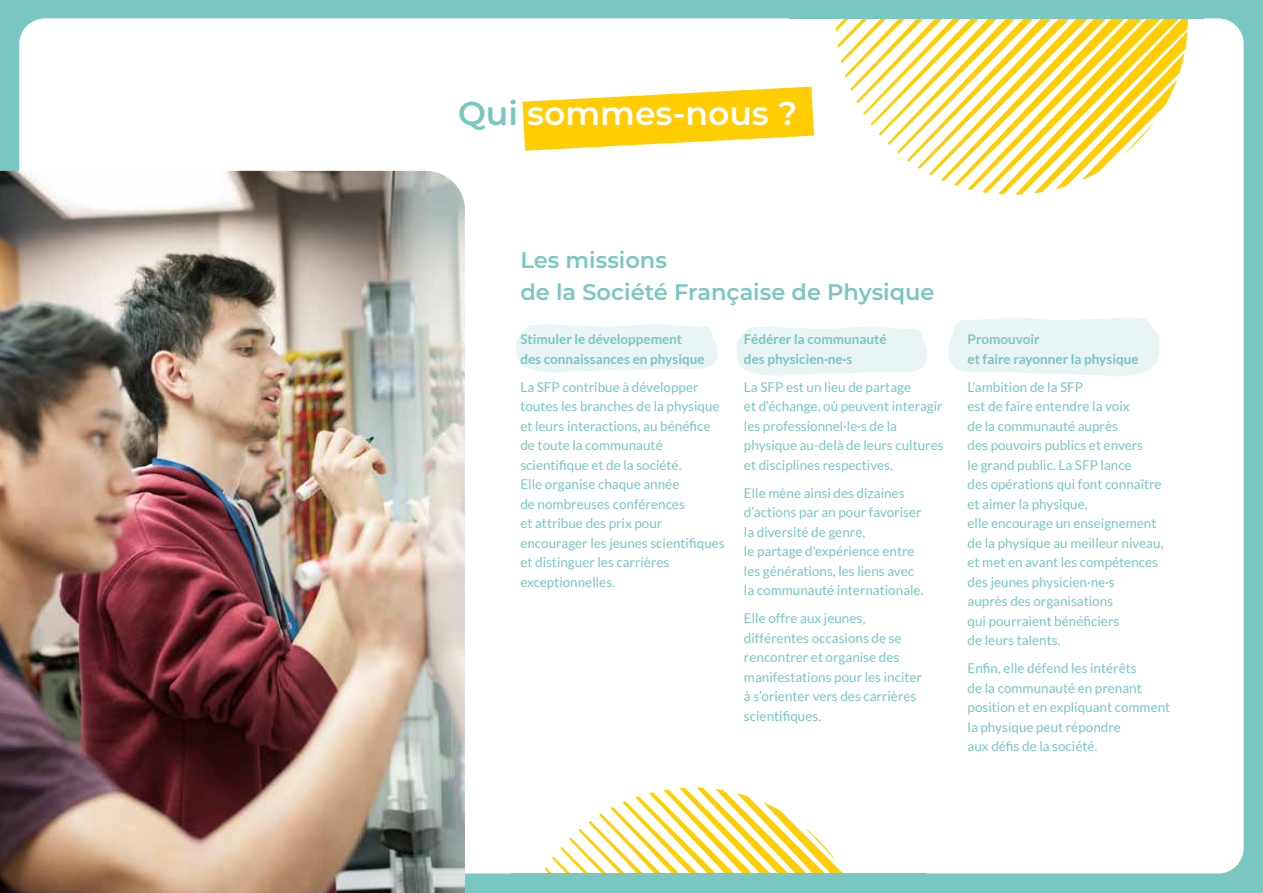
<style>
.page{position:relative;width:1263px;height:893px;background:#79c6c3}
.page>*{position:absolute;margin:0;border:0;box-sizing:border-box;transform-origin:0 0}
.t1{font:600 33px "Montserrat";color:#fff}
.t2{font:600 22.5px/31.5px "Montserrat";color:#79c6c3}
.t3{font:13.5px/19.5px "Lato";color:#79c6c3}
.t4{font:700 13.5px/19.5px "Lato";color:#79c6c3}
.s1{color:#79c6c3}
</style>
<div class="page">
<div style="left:19px;top:18px;width:1225px;height:855px;background:#fff;border-radius:26px"></div>
<svg style="left:516px;top:324px;width:202px;height:48px;background:#ebf5f5"></svg>
<svg style="left:948px;top:317px;width:211px;height:59px;background:#ebf5f5"></svg>
<svg style="left:736px;top:327px;width:191px;height:49px;background:#ebf5f5"></svg>
<svg style="left:522px;top:87px;width:292px;height:64px"></svg>
<img style="left:0;top:171px;width:465px;height:722px">
<svg style="left:836px;top:18px;width:352px;height:177px"></svg>
<svg style="left:544px;top:788px;width:299px;height:85px"></svg>
<h1 class="t1" style="left:458px;top:90px;width:341px"><span class="s1">Qui</span> sommes-nous ?</h1>
<h2 class="t2" style="left:520px;top:244px;width:416px">Les missions<br>de la Société Française de Physique</h2>
<p class="t4" style="left:520px;top:330px;width:186px">Stimuler le développement des connaissances en physique</p>
<p class="t3" style="left:520px;top:377px;width:206px">La SFP contribue à développer toutes les branches de la physique et leurs interactions, au bénéfice de toute la communauté scientifique et de la société.<br>Elle organise chaque année<br>de nombreuses conférences<br>et attribue des prix pour encourager les jeunes scientifiques et distinguer les carrières exceptionnelles.</p>
<p class="t4" style="left:744px;top:329px;width:144px">Fédérer la communauté des physicien·ne·s</p>
<p class="t3" style="left:744px;top:377px;width:201px">La SFP est un lieu de partage<br>et d’échange, où peuvent interagir les professionnel·le·s de la physique au-delà de leurs cultures et disciplines respectives.</p>
<p class="t3" style="left:744px;top:483px;width:181px">Elle mène ainsi des dizaines d’actions par an pour favoriser la diversité de genre,<br>le partage d’expérience entre les générations, les liens avec la communauté internationale.</p>
<p class="t3" style="left:744px;top:609px;width:179px">Elle offre aux jeunes, différentes occasions de se rencontrer et organise des manifestations pour les inciter à s’orienter vers des carrières scientifiques.</p>
<p class="t4" style="left:967px;top:329px;width:173px">Promouvoir<br>et faire rayonner la physique</p>
<p class="t3" style="left:967px;top:377px;width:197px">L’ambition de la SFP<br>est de faire entendre la voix<br>de la communauté auprès<br>des pouvoirs publics et envers<br>le grand public. La SFP lance<br>des opérations qui font connaître et aimer la physique,<br>elle encourage un enseignement de la physique au meilleur niveau, et met en avant les compétences des jeunes physicien·ne·s<br>auprès des organisations<br>qui pourraient bénéficiers<br>de leurs talents.</p>
<p class="t3" style="left:967px;top:658px;width:204px">Enfin, elle défend les intérêts<br>de la communauté en prenant position et en expliquant comment la physique peut répondre<br>aux défis de la société.</p>
</div>
